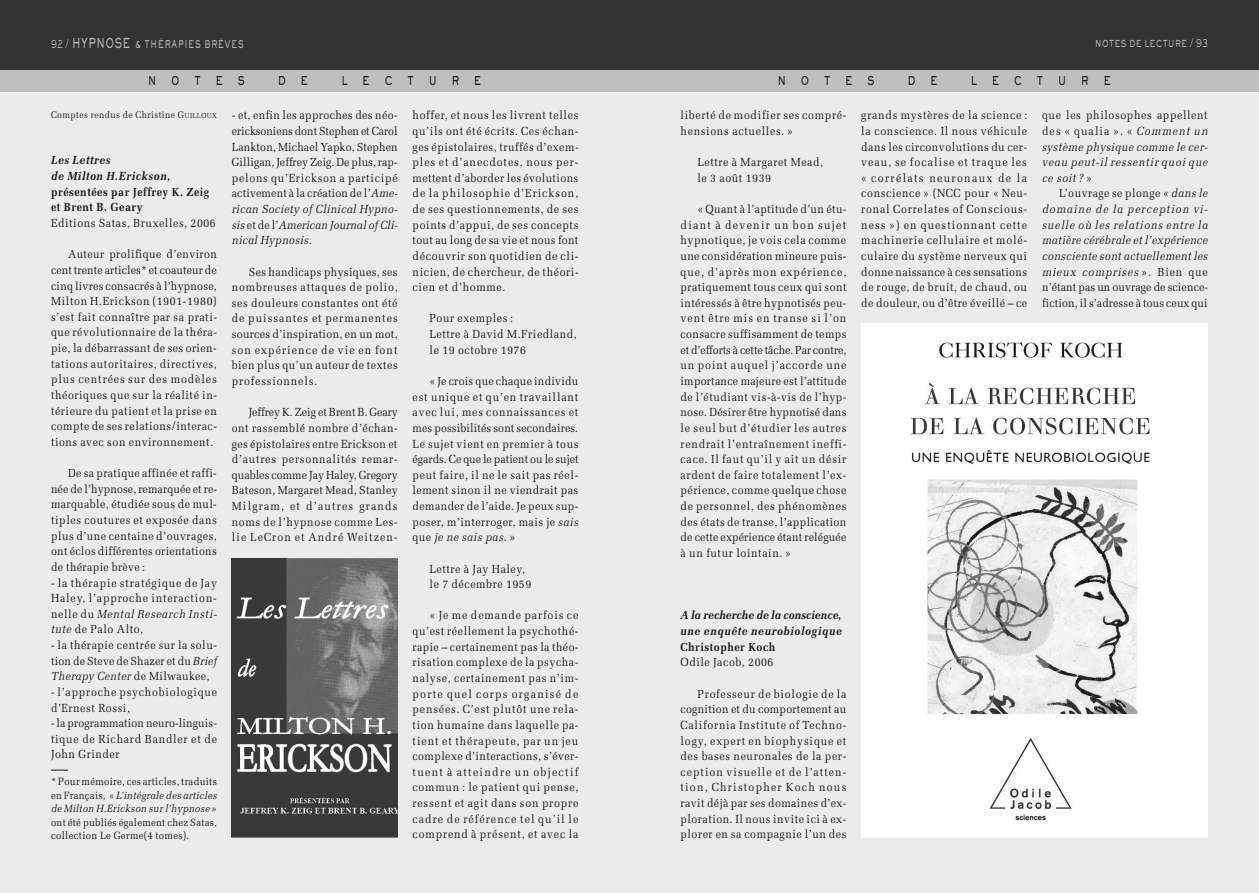
<style>
.page{position:relative;width:1259px;height:893px;background:#fff}
.page>*{position:absolute;margin:0;border:0;box-sizing:border-box;transform-origin:0 0}
.t1{font:12px "AT Sackers Heavy Gothic";letter-spacing:1.78em;color:#1a1a1a;scale:.7 1}
.t2{font:11.7px/15.6px "Melior";letter-spacing:.05em;color:#1a1a1a;text-align:justify;scale:.91 1}
.t3{font:italic 11.7px/15.6px "Melior";letter-spacing:.045em;color:#1a1a1a;text-align:justify;scale:.91 1}
.t4{font:italic 700 11.7px/15.6px "Melior";letter-spacing:.05em;color:#1a1a1a;scale:.91 1}
.t5{font:700 11.7px/15.6px "Melior";letter-spacing:.05em;color:#1a1a1a;scale:.91 1}
.t6{font:11.7px/15.6px "Melior";letter-spacing:.07em;color:#1a1a1a;scale:.91 1}
.t7{font:10.5px/13.5px "Melior";letter-spacing:.025em;color:#1a1a1a;text-align:justify;scale:.91 1}
.t8{font:10.5px "AT Sackers Heavy Gothic";letter-spacing:.125em;color:#b3b3b3;scale:.65 1}
.t9{font:9.45px "Melior";letter-spacing:.05em;color:#1a1a1a;scale:.91 1}
.t10{font:9.45px "AT Sackers Heavy Gothic";letter-spacing:.08em;color:#b3b3b3;scale:.7 1}
.s1{font-family:"AT Sackers Gothic";font-weight:300;font-size:12px;color:#ccc}
.s2{font-size:13.5px}
.s3{font-size:7.05px}
.s4{font-style:italic}
.s5{font-style:normal}
</style>
<div class="page">
<div style="left:629px;top:81px;width:630px;height:812px;background:#ebebeb"></div>
<div style="left:0;top:81px;width:629px;height:812px;background:#ebebeb"></div>
<div style="left:629px;top:0;width:630px;height:81px;background:#333"></div>
<div style="left:629px;top:70px;width:630px;height:21px;background:#bfbfbf"></div>
<div style="left:861px;top:323px;width:347px;height:515px;background:#fff"></div>
<img style="left:910px;top:342px;width:240px;height:479px">
<div style="left:0;top:0;width:629px;height:81px;background:#333"></div>
<div style="left:0;top:70px;width:629px;height:21px;background:#bfbfbf"></div>
<img style="left:232px;top:559px;width:166px;height:279px">
<svg style="left:51px;top:770px;width:17px;height:1px"></svg>
<p class="t8" style="left:51px;top:40px;width:298px"><span class="s1">92 /</span> <span class="s2">HYPNOSE</span> &amp; THÉRAPIES BRÈVES</p>
<p class="t1" style="left:148px;top:76px;width:140px">NOTES</p>
<p class="t1" style="left:278px;top:76px;width:44px">D E</p>
<p class="t1" style="left:341px;top:76px;width:201px">LECTURE</p>
<p class="t9" style="left:51px;top:109px;width:184px">Comptes rendus de Christine G<span class="s3">UILLOUX</span></p>
<p class="t4" style="left:51px;top:153px;width:133px">Les Lettres<br>de Milton H.Erickson,</p>
<p class="t5" style="left:51px;top:184px;width:175px">présentées par Jeffrey K. Zeig et Brent B. Geary</p>
<p class="t2" style="left:51px;top:215px;width:183px">Editions Satas, Bruxelles, 2006</p>
<p class="t2" style="left:51px;top:246px;width:184px;text-indent:17px">Auteur prolifique d’environ cent trente articles* et coauteur de cinq livres consacrés à l’hypnose, Milton H.Erickson (1901-1980) s’est fait connaître par sa prati&shy;que révolutionnaire de la théra&shy;pie, la débarrassant de ses orien&shy;tations autoritaires, directives, plus centrées sur des modèles théoriques que sur la réalité in&shy;térieure du patient et la prise en compte de ses relations/interac&shy;tions avec son environnement.</p>
<p class="t2" style="left:51px;top:465px;width:184px;text-indent:17px">De sa pratique affinée et raffi&shy;née de l’hypnose, remarquée et re&shy;marquable, étudiée sous de mul&shy;tiples coutures et exposée dans plus d’une centaine d’ouvrages, ont éclos différentes orientations de thérapie brève :</p>
<p class="t2" style="left:51px;top:575px;width:184px">- la thérapie stratégique de Jay Haley, l’approche interaction&shy;nelle du <span class="s4">Mental Research Insti&shy;tute</span> de Palo Alto,</p>
<p class="t2" style="left:51px;top:637px;width:184px">- la thérapie centrée sur la solu&shy;tion de Steve de Shazer et du <span class="s4">Brief Therapy Center</span> de Milwaukee,</p>
<p class="t6" style="left:51px;top:684px;width:184px">- l’approche psychobiologique d’Ernest Rossi,</p>
<p class="t2" style="left:51px;top:715px;width:184px">- la programmation neuro-linguis&shy;tique de Richard Bandler et de John Grinder</p>
<p class="t7" style="left:51px;top:775px;width:184px">* Pour mémoire, ces articles, traduits en Français, « <span class="s4">L’intégrale des articles de Milton H.Erickson sur l’hypnose</span> » ont été publiés également chez Satas, collection Le Germe(4 tomes).</p>
<p class="t2" style="left:232px;top:107px;width:184px">- et, enfin les approches des néo&shy;ericksoniens dont Stephen et Carol Lankton, Michael Yapko, Stephen Gilligan, Jeffrey Zeig. De plus, rap&shy;pelons qu’Erickson a participé activement à la création de l’<span class="s4">Ame&shy;rican Society of Clinical Hypno&shy;sis</span> et de l’<span class="s4">American Journal of Cli&shy;nical Hypnosis</span>.</p>
<p class="t2" style="left:232px;top:264px;width:184px;text-indent:17px">Ses handicaps physiques, ses nombreuses attaques de polio, ses douleurs constantes ont été de puissantes et permanentes sources d’inspiration, en un mot, son expérience de vie en font bien plus qu’un auteur de textes professionnels.</p>
<p class="t2" style="left:232px;top:404px;width:184px;text-indent:17px">Jeffrey K. Zeig et Brent B. Geary ont rassemblé nombre d’échan&shy;ges épistolaires entre Erickson et d’autres personnalités remar&shy;quables comme Jay Haley, Gregory Bateson, Margaret Mead, Stanley Milgram, et d’autres grands noms de l’hypnose comme Les&shy;lie LeCron et André Weitzen-</p>
<p class="t2" style="left:412px;top:107px;width:184px">hoffer, et nous les livrent telles qu’ils ont été écrits. Ces échan&shy;ges épistolaires, truffés d’exem&shy;ples et d’anecdotes, nous per&shy;mettent d’aborder les évolutions de la philosophie d’Erickson, de ses questionnements, de ses points d’appui, de ses concepts tout au long de sa vie et nous font découvrir son quotidien de cli&shy;nicien, de chercheur, de théori&shy;cien et d’homme.</p>
<p class="t2" style="left:429px;top:311px;width:163px;text-align:left">Pour exemples :<br>Lettre à David M.Friedland, le 19 octobre 1976</p>
<p class="t2" style="left:412px;top:373px;width:184px;text-indent:17px">« Je crois que chaque individu est unique et qu’en travaillant avec lui, mes connaissances et mes possibilités sont secondaires.<br>Le sujet vient en premier à tous égards. Ce que le patient ou le sujet peut faire, il ne le sait pas réel&shy;lement sinon il ne viendrait pas demander de l’aide. Je peux sup&shy;poser, m’interroger, mais je <span class="s4">sais </span>que <span class="s4">je ne sais pas</span>. »</p>
<p class="t2" style="left:429px;top:561px;width:113px">Lettre à Jay Haley, le 7 décembre 1959</p>
<p class="t2" style="left:412px;top:608px;width:184px;text-indent:17px">« Je me demande parfois ce qu’est réellement la psychothé&shy;rapie – certainement pas la théo&shy;risation complexe de la psycha&shy;nalyse, certainement pas n’im&shy;porte quel corps organisé de pensées. C’est plutôt une rela&shy;tion humaine dans laquelle pa&shy;tient et thérapeute, par un jeu complexe d’interactions, s’éver&shy;tuent à atteindre un objectif commun : le patient qui pense, ressent et agit dans son propre cadre de référence tel qu’il le comprend à présent, et avec la</p>
<p class="t10" style="left:1095px;top:40px;width:163px">NOTES DE LECTURE <span class="s1">/ 93</span></p>
<p class="t1" style="left:777px;top:76px;width:140px">NOTES</p>
<p class="t1" style="left:907px;top:76px;width:44px">D E</p>
<p class="t1" style="left:971px;top:76px;width:201px">LECTURE</p>
<p class="t2" style="left:680px;top:107px;width:184px">liberté de modifier ses compré&shy;hensions actuelles. »</p>
<p class="t2" style="left:697px;top:154px;width:140px">Lettre à Margaret Mead, le 3 août 1939</p>
<p class="t2" style="left:680px;top:201px;width:184px;text-indent:17px">« Quant à l’aptitude d’un étu&shy;diant à devenir un bon sujet hypnotique, je vois cela comme une considération mineure puis&shy;que, d’après mon expérience, pratiquement tous ceux qui sont intéressés à être hypnotisés peu&shy;vent être mis en transe si l’on consacre suffisamment de temps et d’efforts à cette tâche. Par contre, un point auquel j’accorde une importance majeure est l’attitude de l’étudiant vis-à-vis de l’hyp&shy;nose. Désirer être hypnotisé dans le seul but d’étudier les autres rendrait l’entraînement ineffi&shy;cace. Il faut qu’il y ait un désir ardent de faire totalement l’ex&shy;périence, comme quelque chose de personnel, des phénomènes des états de transe, l’application de cette expérience étant reléguée à un futur lointain. »</p>
<p class="t2" style="left:861px;top:107px;width:184px">grands mystères de la science : la conscience. Il nous véhicule dans les circonvolutions du cer&shy;veau, se focalise et traque les « corrélats neuronaux de la conscience » (NCC pour « Neu&shy;ronal Correlates of Conscious&shy;ness ») en questionnant cette machinerie cellulaire et molé&shy;culaire du système nerveux qui donne naissance à ces sensations de rouge, de bruit, de chaud, ou de douleur, ou d’être éveillé – ce</p>
<p class="t3" style="left:1042px;top:107px;width:184px"><span class="s5">que les philosophes appellent des « qualia ». «</span> Comment un système physique comme le cer&shy;veau peut-il ressentir quoi que ce soit ? <span class="s5">»</span></p>
<p class="t3" style="left:1042px;top:186px;width:184px;text-indent:17px"><span class="s5">L’ouvrage se plonge «</span> dans le domaine de la perception vi&shy;suelle où les relations entre la matière cérébrale et l’expérience consciente sont actuellement les mieux comprises <span class="s5">». Bien que n’étant pas un ouvrage de science&shy;fiction, il s’adresse à tous ceux qui</span></p>
<p class="t4" style="left:680px;top:608px;width:179px">A la recherche de la conscience, une enquête neurobiologique</p>
<p class="t5" style="left:680px;top:639px;width:106px">Christopher Koch</p>
<p class="t2" style="left:680px;top:654px;width:104px">Odile Jacob, 2006</p>
<p class="t2" style="left:680px;top:686px;width:184px;text-indent:17px">Professeur de biologie de la cognition et du comportement au California Institute of Techno&shy;logy, expert en biophysique et des bases neuronales de la per&shy;ception visuelle et de l’atten&shy;tion, Christopher Koch nous ravit déjà par ses domaines d’ex&shy;ploration. Il nous invite ici à ex&shy;plorer en sa compagnie l’un des</p>
</div>
